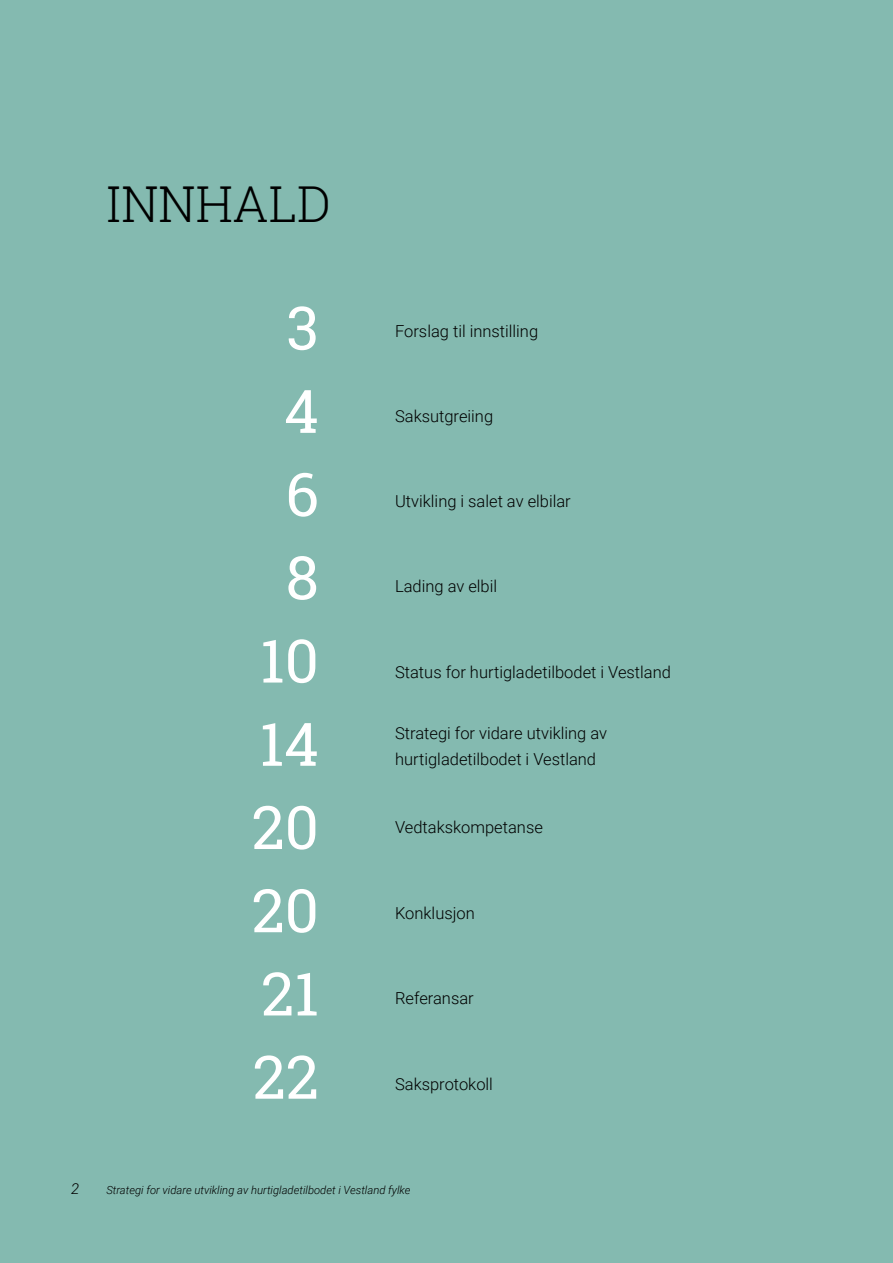
<style>
.page{position:relative;width:893px;height:1263px;background:#84bab0}
.page>*{position:absolute;margin:0;border:0;box-sizing:border-box;transform-origin:0 0}
.t1{font:60px/83.2px "Roboto Slab";color:#fff;text-align:center}
.t2{font:300 49.5px "Roboto Slab";color:#000}
.t3{font:300 16.5px/25.5px "Roboto";color:#000}
.t4{font:italic 300 15px "Roboto";color:#000}
.t5{font:italic 300 11.25px "Roboto";color:#000}
</style>
<div class="page">
<h2 class="t2" style="left:106px;top:170px;width:226px">INNHALD</h2>
<h1 class="t1" style="left:252px;top:286px;width:69px">3<br>4<br>6<br>8<br>10<br>14<br>20<br>20<br>21<br>22</h1>
<p class="t3" style="left:395px;top:317px;width:145px">Forslag til innstilling</p>
<p class="t3" style="left:395px;top:403px;width:100px">Saksutgreiing</p>
<p class="t3" style="left:395px;top:488px;width:177px">Utvikling i salet av elbilar</p>
<p class="t3" style="left:395px;top:573px;width:104px">Lading av elbil</p>
<p class="t3" style="left:395px;top:659px;width:277px">Status for hurtigladetilbodet i Vestland</p>
<p class="t3" style="left:395px;top:720px;width:214px">Strategi for vidare utvikling av hurtigladetilbodet i Vestland</p>
<p class="t3" style="left:395px;top:814px;width:149px">Vedtakskompetanse</p>
<p class="t3" style="left:395px;top:899px;width:81px">Konklusjon</p>
<p class="t3" style="left:395px;top:985px;width:80px">Referansar</p>
<p class="t3" style="left:395px;top:1070px;width:99px">Saksprotokoll</p>
<p class="t4" style="left:71px;top:1178px;width:10px">2</p>
<p class="t5" style="left:106px;top:1182px;width:306px">Strategi for vidare utvikling av hurtigladetilbodet i Vestland fylke</p>
</div>
